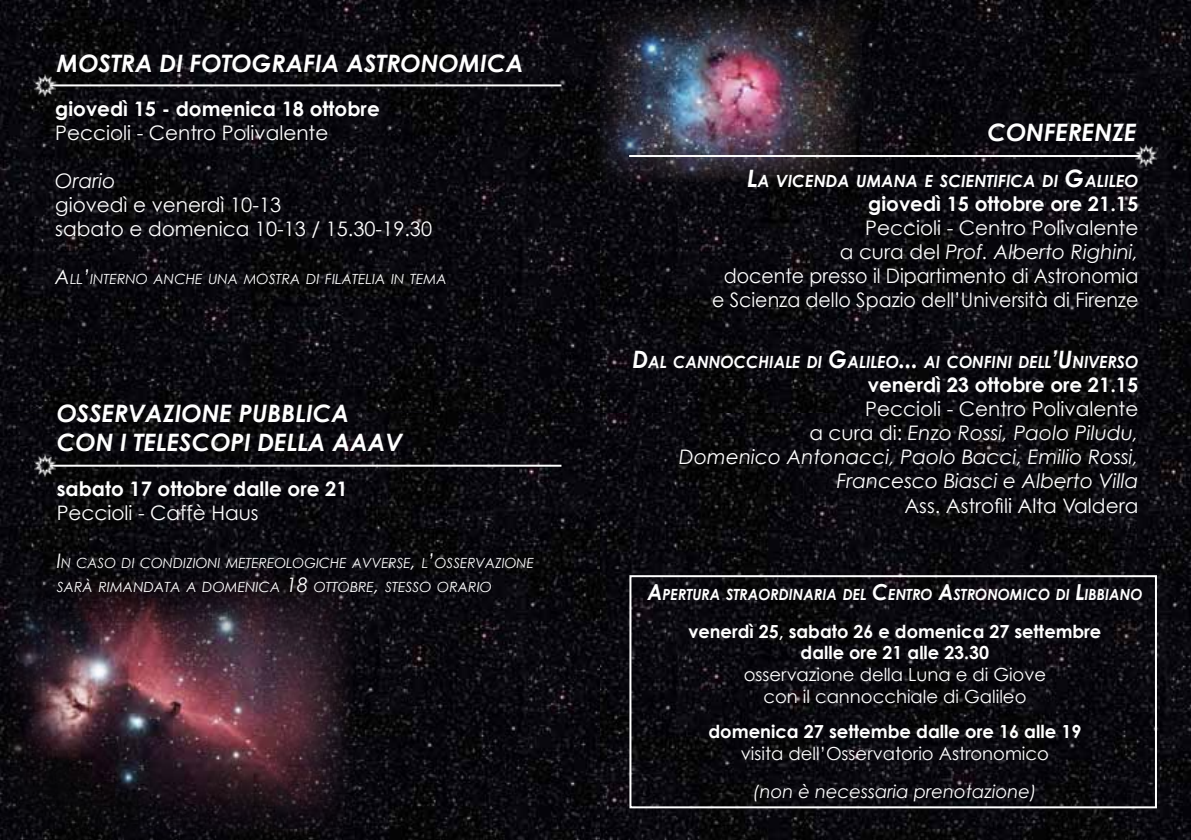
<style>
.page{position:relative;width:1191px;height:840px;background:#fff}
.page>*{position:absolute;margin:0;border:0;box-sizing:border-box;transform-origin:0 0}
.t1{font:italic 700 24px/28.8px "Century Gothic";color:#fff}
.t2{font:20px/24px "Century Gothic";color:#fff}
.t3{font:italic 20px/24px "Century Gothic";color:#fff;text-align:right}
.t4{font:700 20px "Century Gothic";color:#fff}
.t5{font:700 18px/21.6px "Century Gothic";color:#fff;text-align:center}
.t6{font:18px/21.6px "Century Gothic";color:#fff;text-align:center}
.t7{font:italic 18px "Century Gothic";color:#fff}
.t8{font:italic 700 16.8px "Century Gothic";color:#fff;scale:.94 1}
.t9{font:italic 700 16.8px "Century Gothic";color:#fff}
.t10{font:italic 700 15.4px "Century Gothic";color:#fff;scale:.93 1}
.t11{font:italic 14px/24px "Century Gothic";color:#fff}
.s1{font-size:20px}
.s2{font-size:24px}
.s3{font-style:italic}
.s4{font-style:normal}
.s5{font-size:22px}
</style>
<div class="page">
<img style="left:599px;top:0;width:592px;height:413px">
<img style="left:599px;top:413px;width:592px;height:426px">
<img style="left:0;top:0;width:599px;height:413px">
<img style="left:0;top:413px;width:599px;height:426px">
<hr style="left:50px;top:84px;width:511px;height:2px;background:#fff">
<hr style="left:50px;top:464px;width:511px;height:2px;background:#fff">
<img style="left:0;top:575px;width:353px;height:264px">
<img style="left:595px;top:0;width:265px;height:182px">
<img style="left:1135px;top:144px;width:21px;height:23px">
<img style="left:34px;top:74px;width:22px;height:23px">
<img style="left:34px;top:454px;width:21px;height:22px">
<hr style="left:629px;top:155px;width:511px;height:2px;background:#fff">
<div style="left:629px;top:575px;width:528px;height:232px;border:2px solid #fff"></div>
<p class="t1" style="left:57px;top:48px;width:468px">MOSTRA DI FOTOGRAFIA ASTRONOMICA</p>
<p class="t4" style="left:55px;top:96px;width:326px">giovedì 15 - domenica 18 ottobre</p>
<p class="t2" style="left:55px;top:120px;width:274px">Peccioli - Centro Polivalente</p>
<p class="t3" style="left:55px;top:168px;width:62px">Orario</p>
<p class="t2" style="left:55px;top:192px;width:378px">giovedì e venerdì 10-13<br>sabato e domenica 10-13 / 15.30-19.30</p>
<p class="t11" style="left:55px;top:266px;width:392px"><span class="s1">A</span>LL<span class="s1">’</span>INTERNO ANCHE UNA MOSTRA DI FILATELIA IN TEMA</p>
<p class="t1" style="left:57px;top:398px;width:347px">OSSERVAZIONE PUBBLICA<br>CON I TELESCOPI DELLA AAAV</p>
<p class="t4" style="left:57px;top:475px;width:292px">sabato 17 ottobre dalle ore 21</p>
<p class="t2" style="left:57px;top:500px;width:203px">Peccioli - Caffè Haus</p>
<p class="t11" style="left:57px;top:550px;width:479px"><span class="s1">I</span>N CASO DI CONDIZIONI METEREOLOGICHE AVVERSE<span class="s1">,</span> L<span class="s1">’</span>OSSERVAZIONE<br>SARÀ RIMANDATA A DOMENICA <span class="s1">18</span> OTTOBRE<span class="s1">,</span> STESSO ORARIO</p>
<p class="t1" style="left:987px;top:117px;width:151px">CONFERENZE</p>
<p class="t9" style="left:747px;top:170px;width:393px"><span class="s2">L</span>A VICENDA UMANA E SCIENTIFICA DI <span class="s2">G</span>ALILEO</p>
<p class="t4" style="left:868px;top:191px;width:272px">giovedì 15 ottobre ore 21.15</p>
<p class="t2" style="left:712px;top:216px;width:428px;text-align:right">Peccioli - Centro Polivalente<br>a cura del <span class="s3">Prof. Alberto Righini,<br></span>docente presso il Dipartimento di Astronomia e Scienza dello Spazio dell’Università di Firenze</p>
<p class="t8" style="left:632px;top:351px;width:540px"><span class="s2">D</span>AL CANNOCCHIALE DI <span class="s2">G</span>ALILEO<span class="s2">...</span> AI CONFINI DELL<span class="s2">’U</span>NIVERSO</p>
<p class="t4" style="left:868px;top:372px;width:272px">venerdì 23 ottobre ore 21.15</p>
<p class="t3" style="left:679px;top:396px;width:460px"><span class="s4">Peccioli - Centro Polivalente<br>a cura di:</span> Enzo Rossi, Paolo Piludu,<br>Domenico Antonacci, Paolo Bacci, Emilio Rossi, Francesco Biasci e Alberto Villa</p>
<p class="t2" style="left:904px;top:492px;width:235px">Ass. Astrofili Alta Valdera</p>
<p class="t10" style="left:647px;top:584px;width:534px"><span class="s5">A</span>PERTURA STRAORDINARIA DEL <span class="s5">C</span>ENTRO <span class="s5">A</span>STRONOMICO DI <span class="s5">L</span>IBBIANO</p>
<p class="t5" style="left:688px;top:619px;width:414px">venerdì 25, sabato 26 e domenica 27 settembre dalle ore 21 alle 23.30</p>
<p class="t6" style="left:743px;top:663px;width:304px">osservazione della Luna e di Giove con il cannocchiale di Galileo</p>
<p class="t5" style="left:708px;top:720px;width:374px">domenica 27 settembe dalle ore 16 alle 19</p>
<p class="t6" style="left:741px;top:742px;width:309px">visita dell’Osservatorio Astronomico</p>
<p class="t7" style="left:753px;top:779px;width:285px">(non è necessaria prenotazione)</p>
</div>
